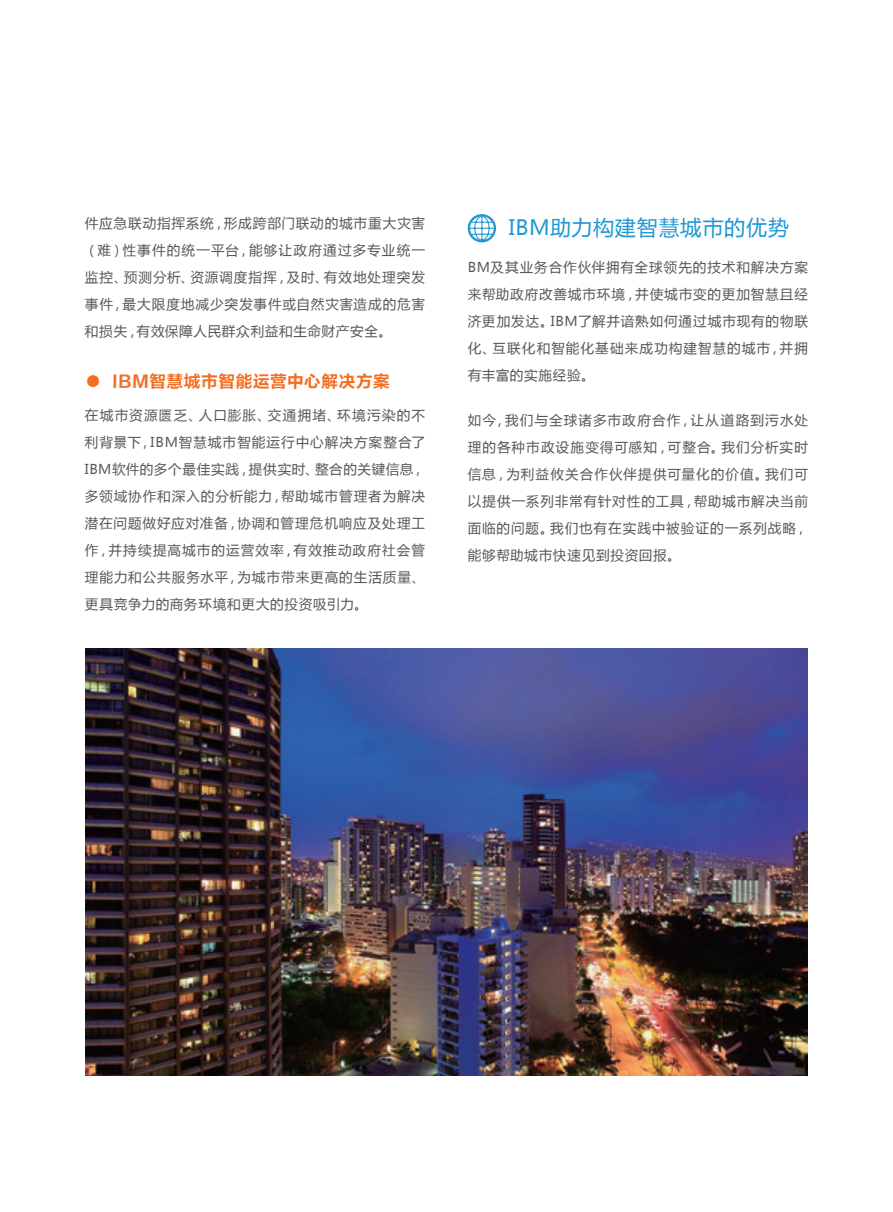
<style>
.page{position:relative;width:893px;height:1212px;background:#fff}
.page>*{position:absolute;margin:0;border:0;box-sizing:border-box;transform-origin:0 0}
.t1{font:21px "Microsoft Ya Hei";color:#1f98d5}
.t2{font:16.5px "FZLTCHJW GB1 0";color:#f36e21}
.t3{font:13.5px/27px "Microsoft Ya Hei";letter-spacing:.08em;color:#57585a;text-align:justify}
</style>
<div class="page">
<svg style="left:468px;top:214px;width:28px;height:28px"></svg>
<img style="left:86px;top:648px;width:722px;height:428px">
<p class="t3" style="left:85px;top:210px;width:342px">件应急联动指挥系统，形成跨部门联动的城市重大灾害（难）性事件的统一平台，能够让政府通过多专业统一监控、预测分析、资源调度指挥，及时、有效地处理突发事件，最大限度地减少突发事件或自然灾害造成的危害和损失，有效保障人民群众利益和生命财产安全。</p>
<p class="t2" style="left:85px;top:373px;width:307px">● IBM智慧城市智能运营中心解决方案</p>
<p class="t3" style="left:85px;top:401px;width:342px">在城市资源匮乏、人口膨胀、交通拥堵、环境污染的不利背景下，IBM智慧城市智能运行中心解决方案整合了IBM软件的多个最佳实践，提供实时、整合的关键信息，多领域协作和深入的分析能力，帮助城市管理者为解决潜在问题做好应对准备，协调和管理危机响应及处理工作，并持续提高城市的运营效率，有效推动政府社会管理能力和公共服务水平，为城市带来更高的生活质量、更具竞争力的商务环境和更大的投资吸引力。</p>
<h1 class="t1" style="left:509px;top:213px;width:282px">IBM助力构建智慧城市的优势</h1>
<p class="t3" style="left:468px;top:254px;width:342px">BM及其业务合作伙伴拥有全球领先的技术和解决方案来帮助政府改善城市环境，并使城市变的更加智慧且经济更加发达。IBM了解并谙熟如何通过城市现有的物联化、互联化和智能化基础来成功构建智慧的城市，并拥有丰富的实施经验。</p>
<p class="t3" style="left:468px;top:406px;width:342px">如今，我们与全球诸多市政府合作，让从道路到污水处理的各种市政设施变得可感知，可整合。我们分析实时信息，为利益攸关合作伙伴提供可量化的价值。我们可以提供一系列非常有针对性的工具，帮助城市解决当前面临的问题。我们也有在实践中被验证的一系列战略，能够帮助城市快速见到投资回报。</p>
</div>
